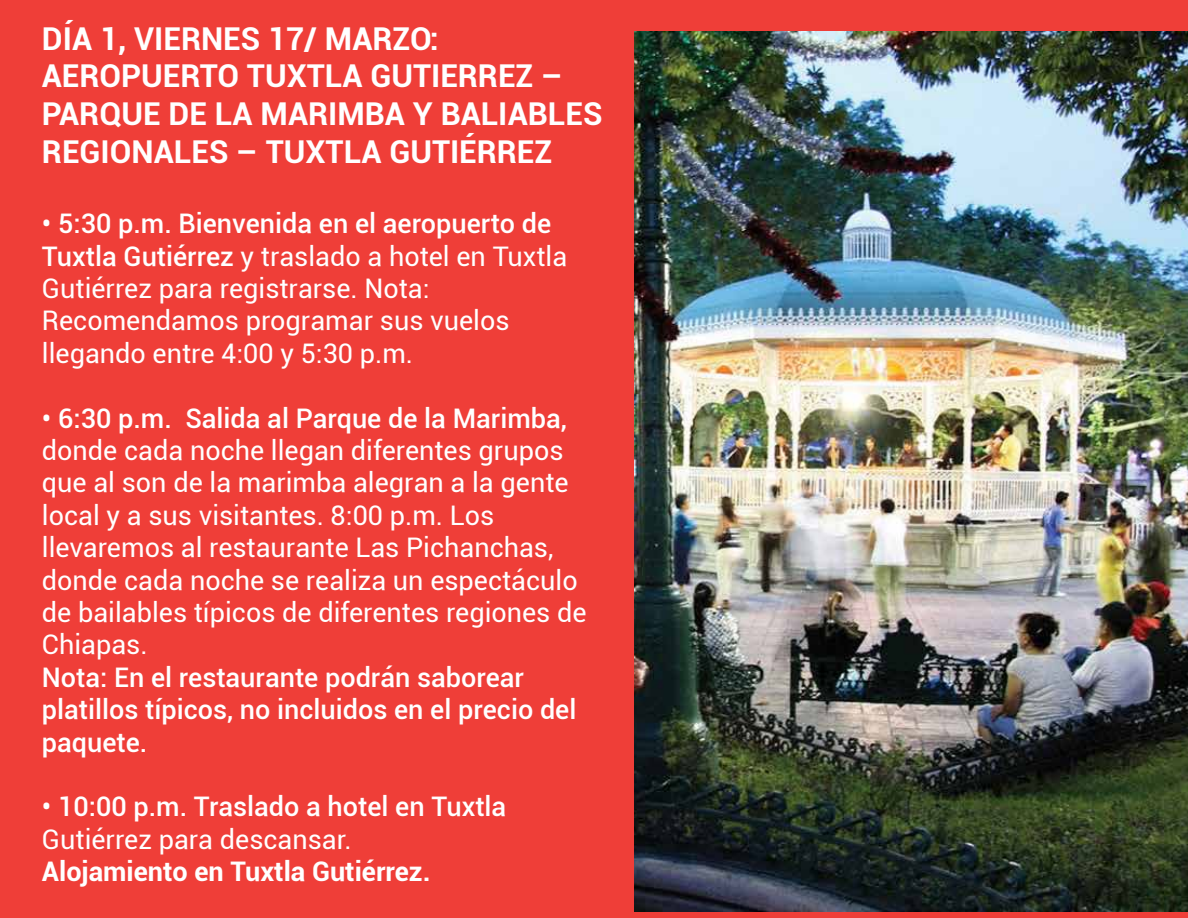
<style>
.page{position:relative;width:1188px;height:918px;background:#ef3e38}
.page>*{position:absolute;margin:0;border:0;box-sizing:border-box;transform-origin:0 0}
.t1{font:700 31.5px/37.8px "Roboto";color:#fff}
.t2{font:27px/32.4px "Roboto";color:#fff}
.t3{font:500 27px/32.4px "Roboto";color:#fff}
.t4{font:700 27px "Roboto";color:#fff}
.s1{font-weight:500}
</style>
<div class="page">
<img style="left:635px;top:31px;width:553px;height:881px">
<p class="t1" style="left:42px;top:18px;width:562px">DÍA 1, VIERNES 17/ MARZO:<br>AEROPUERTO TUXTLA GUTIERREZ –<br>PARQUE DE LA MARIMBA Y BALIABLES<br>REGIONALES – TUXTLA GUTIÉRREZ</p>
<p class="t2" style="left:42px;top:206px;width:527px"><span class="s1">• 5:30 p.m. Bienvenida en el aeropuerto de Tuxtla Gutiérrez</span> y traslado a hotel en Tuxtla Gutiérrez para registrarse. Nota:<br>Recomendamos programar sus vuelos llegando entre 4:00 y 5:30 p.m.</p>
<p class="t3" style="left:42px;top:401px;width:526px">• 6:30 p.m. Salida al Parque de la Marimba,</p>
<p class="t2" style="left:42px;top:433px;width:546px">donde cada noche llegan diferentes grupos que al son de la marimba alegran a la gente local y a sus visitantes. 8:00 p.m. Los llevaremos al restaurante Las Pichanchas, donde cada noche se realiza un espectáculo de bailables típicos de diferentes regiones de Chiapas.</p>
<p class="t3" style="left:42px;top:660px;width:536px">Nota: En el restaurante podrán saborear platillos típicos, no incluidos en el precio del paquete.</p>
<p class="t3" style="left:42px;top:790px;width:466px">• 10:00 p.m. Traslado a hotel en Tuxtla</p>
<p class="t2" style="left:42px;top:822px;width:311px">Gutiérrez para descansar.</p>
<p class="t4" style="left:42px;top:853px;width:390px">Alojamiento en Tuxtla Gutiérrez.</p>
</div>
